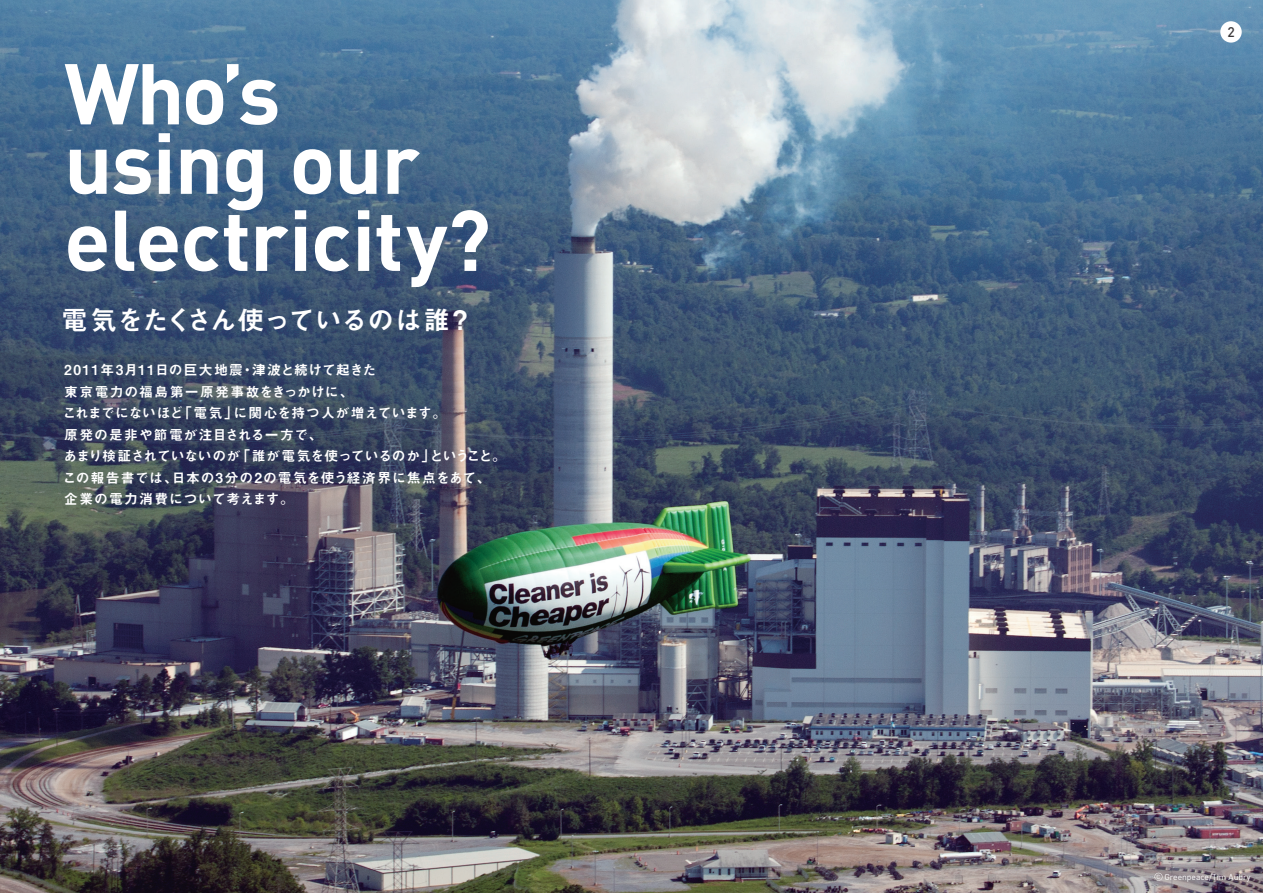
<style>
.page{position:relative;width:1263px;height:893px;background:#fff}
.page>*{position:absolute;margin:0;border:0;box-sizing:border-box;transform-origin:0 0}
.t1{font:700 84.75px/69.4px "DIN";letter-spacing:-.015em;color:#fff}
.t2{font:26.55px "Midashi Go Pro MB31";letter-spacing:-.015em;color:#fff}
.t3{font:13.8px/21.5px "Midashi Go Pro MB31";letter-spacing:.04em;color:#fff}
.t4{font:500 13.8px "DIN";color:#3b383a}
.t5{font:8.55px "DIN";color:#fff}
</style>
<div class="page">
<img style="left:0;top:0;width:1263px;height:893px">
<div style="left:1220px;top:21px;width:22px;height:22px;background:#fff;border-radius:50%"></div>
<svg style="left:1154px;top:873px;width:8px;height:8px"></svg>
<h1 class="t1" style="left:64px;top:55px;width:357px">Who’s using our</h1>
<h1 class="t1" style="left:64px;top:202px;width:428px">electricity?</h1>
<h2 class="t2" style="left:61px;top:299px;width:414px">電気をたくさん使っているのは誰？</h2>
<p class="t3" style="left:63px;top:357px;width:445px">2011年3月11日の巨大地震・津波と続けて起きた<br>東京電力の福島第一原発事故をきっかけに、<br>これまでにないほど「電気」に関心を持つ人が増えています。<br>原発の是非や節電が注目される一方で、<br>あまり検証されていないのが「誰が電気を使っているのか」ということ。この報告書では、日本の3分の2の電気を使う経済界に焦点をあて、企業の電力消費について考えます。</p>
<p class="t4" style="left:1227px;top:23px;width:9px">2</p>
<p class="t5" style="left:1156px;top:872px;width:95px"><sup>C</sup> Greenpeace/Tim Aubry</p>
</div>
